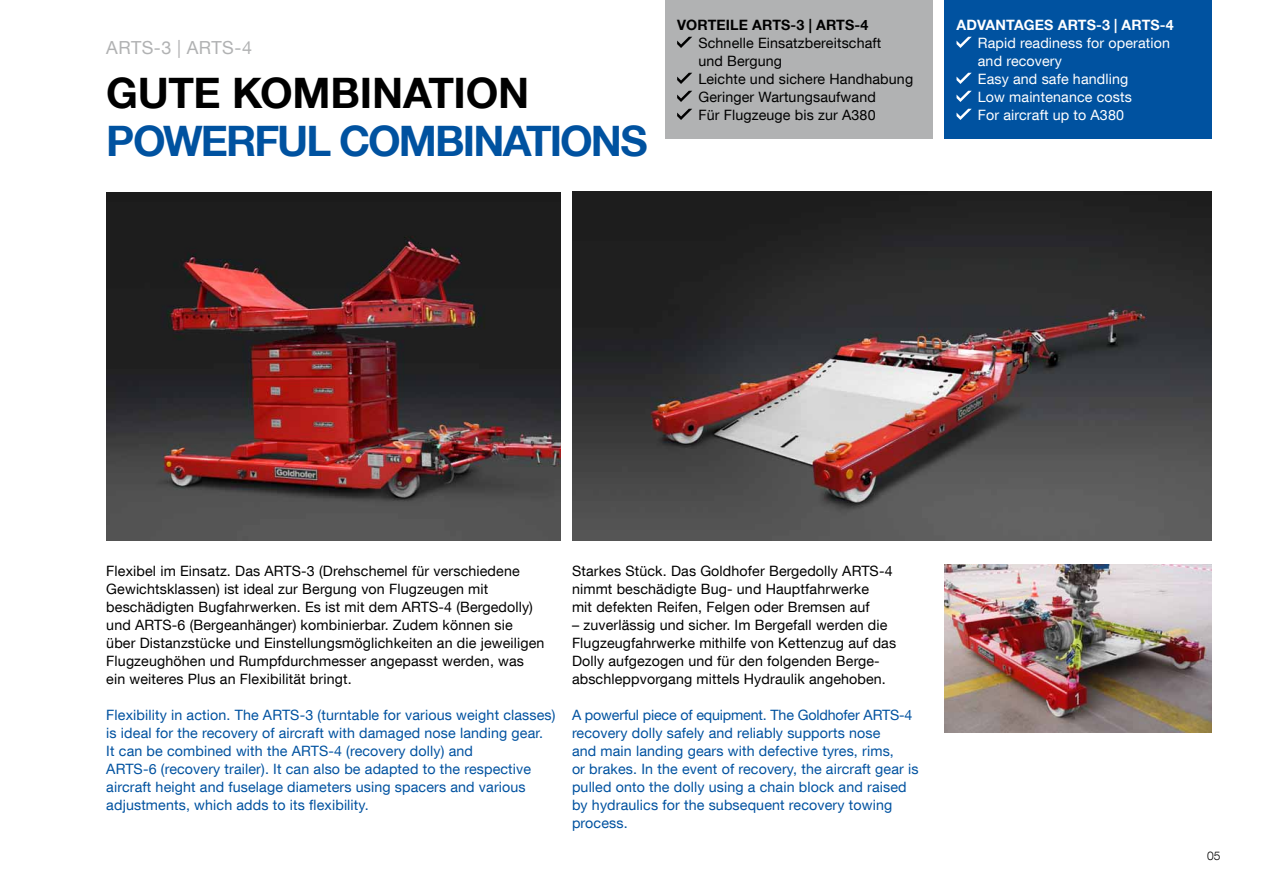
<style>
.page{position:relative;width:1263px;height:893px;background:#fff}
.page>*{position:absolute;margin:0;border:0;box-sizing:border-box;transform-origin:0 0}
.t1{font:700 42px "Helvetica Neue LT Com";letter-spacing:-.045em;color:#0052a0}
.t2{font:700 42px "Helvetica Neue LT Com";letter-spacing:-.005em;color:#000}
.t3{font:18px "Helvetica Neue LT Com";letter-spacing:.02em;color:#b1b2b3}
.t4{font:14.25px/18px "Helvetica Neue LT Com";letter-spacing:.01em;color:#000}
.t5{font:14.25px/18px "Helvetica Neue LT Com";letter-spacing:.01em;color:#0052a0}
.t6{font:14.25px/18px "Helvetica Neue LT Com";letter-spacing:.01em;color:#fff}
.t7{font:700 14.25px "Helvetica Neue LT Com";letter-spacing:.01em;color:#fff}
.t8{font:700 14.25px "Helvetica Neue LT Com";letter-spacing:.01em;color:#000}
.t9{font:300 12px "Helvetica Neue LT Com";color:#000}
</style>
<div class="page">
<div style="left:944px;top:0;width:268px;height:138px;background:#0052a0"></div>
<svg style="left:956px;top:37px;width:16px;height:11px"></svg>
<svg style="left:956px;top:73px;width:16px;height:11px"></svg>
<svg style="left:956px;top:91px;width:16px;height:11px"></svg>
<svg style="left:956px;top:109px;width:16px;height:11px"></svg>
<div style="left:665px;top:0;width:267px;height:138px;background:#b1b2b3"></div>
<svg style="left:677px;top:37px;width:15px;height:11px"></svg>
<svg style="left:677px;top:73px;width:15px;height:11px"></svg>
<svg style="left:677px;top:91px;width:15px;height:11px"></svg>
<svg style="left:677px;top:109px;width:15px;height:11px"></svg>
<img style="left:106px;top:192px;width:454px;height:348px">
<img style="left:572px;top:191px;width:640px;height:349px">
<img style="left:944px;top:564px;width:268px;height:168px">
<p class="t3" style="left:106px;top:36px;width:147px">ARTS-3 | ARTS-4</p>
<h1 class="t2" style="left:106px;top:67px;width:424px">GUTE KOMBINATION</h1>
<h1 class="t1" style="left:106px;top:115px;width:543px">POWERFUL COMBINATIONS</h1>
<p class="t8" style="left:677px;top:16px;width:193px">VORTEILE ARTS-3 | ARTS-4</p>
<p class="t4" style="left:698px;top:34px;width:216px">Schnelle Einsatzbereitschaft<br>und Bergung<br>Leichte und sichere Handhabung<br>Geringer Wartungsaufwand<br>Für Flugzeuge bis zur A380</p>
<p class="t7" style="left:956px;top:16px;width:219px">ADVANTAG ES ARTS-3 | ARTS-4</p>
<p class="t6" style="left:978px;top:34px;width:194px">Rapid readiness for operation and recovery<br>Easy and safe handling<br>Low maintenance costs<br>For aircraft up to A380</p>
<p class="t4" style="left:106px;top:562px;width:440px">Flexibel im Einsatz. Das ARTS-3 (Drehschemel für verschiedene Gewichtsklassen) ist ideal zur Bergung von Flugzeugen mit beschädigten Bugfahrwerken. Es ist mit dem ARTS-4 (Bergedolly) und ARTS-6 (Bergeanhänger) kombinierbar. Zudem können sie über Distanzstücke und Einstellungsmöglichkeiten an die jeweiligen Flugzeughöhen und Rumpfdurchmesser angepasst werden, was ein weiteres Plus an Flexibilität bringt.</p>
<p class="t5" style="left:106px;top:706px;width:451px">Flexibility in action. The ARTS-3 (turntable for various weight classes) is ideal for the recovery of aircraft with damaged nose landing gear.<br>It can be combined with the ARTS-4 (recovery dolly) and<br>ARTS-6 (recovery trailer). It can also be adapted to the respective aircraft height and fuselage diameters using spacers and various adjustments, which adds to its flexibility.</p>
<p class="t4" style="left:572px;top:562px;width:322px">Starkes Stück. Das Goldhofer Bergedolly ARTS-4 nimmt beschädigte Bug- und Hauptfahrwerke mit defekten Reifen, Felgen oder Bremsen auf</p>
<p class="t4" style="left:572px;top:616px;width:326px">– zuverlässig und sicher. Im Bergefall werden die Flugzeugfahrwerke mithilfe von Kettenzug auf das Dolly aufgezogen und für den folgenden Berge&shy;abschleppvorgang mittels Hydraulik angehoben.</p>
<p class="t5" style="left:572px;top:706px;width:348px">A powerful piece of equipment. The Goldhofer ARTS-4 recovery dolly safely and reliably supports nose<br>and main landing gears with defective tyres, rims,<br>or brakes. In the event of recovery, the aircraft gear is pulled onto the dolly using a chain block and raised by hydraulics for the subsequent recovery towing process.</p>
<p class="t9" style="left:1207px;top:848px;width:15px">05</p>
</div>
